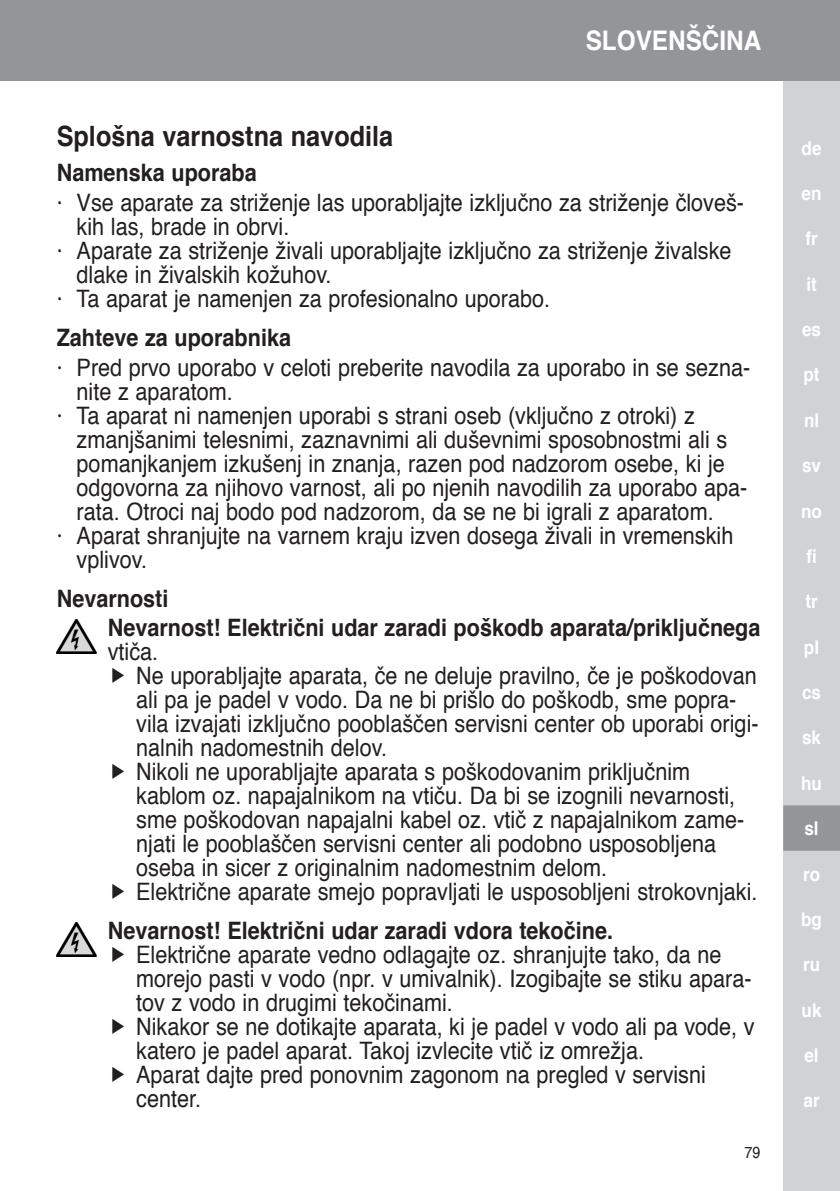
<style>
.page{position:relative;width:840px;height:1191px;background:#fff}
.page>*{position:absolute;margin:0;border:0;box-sizing:border-box;transform-origin:0 0}
.t1{font:700 28px "Helvetica";color:#231f20;scale:.9 1}
.t2{font:700 27px "Helvetica";color:#fff;scale:.9 1}
.t3{font:24px/24px "Helvetica";color:#231f20;scale:.9 1}
.t4{font:700 24px/29.6px "Helvetica";color:#231f20;scale:.9 1}
.t5{font:700 19px "Helvetica";color:#fff;scale:.9 1}
.t6{font:16px "Helvetica";color:#231f20;scale:.9 1}
</style>
<div class="page">
<div style="left:782px;top:0;width:57px;height:1191px;background:#d1d2d4"></div>
<div style="left:0;top:0;width:839px;height:80px;background:#939598"></div>
<div style="left:782px;top:805px;width:57px;height:45px;background:#939598"></div>
<img style="left:57px;top:619px;width:39px;height:34px">
<img style="left:57px;top:922px;width:39px;height:34px">
<p class="t2" style="left:585px;top:19px;width:197px">SLOVENŠČINA</p>
<p class="t1" style="left:57px;top:113px;width:375px">Splošna varnostna navodila</p>
<p class="t4" style="left:57px;top:158px;width:224px">Namenska uporaba</p>
<p class="t3" style="left:57px;top:191px;width:764px">· Vse aparate za striženje las uporabljajte izključno za striženje človeš-</p>
<p class="t3" style="left:77px;top:215px;width:238px">kih las, brade in obrvi.</p>
<p class="t3" style="left:57px;top:239px;width:750px">· Aparate za striženje živali uporabljajte izključno za striženje živalske</p>
<p class="t3" style="left:77px;top:263px;width:284px">dlake in živalskih kožuhov.</p>
<p class="t3" style="left:57px;top:287px;width:549px">· Ta aparat je namenjen za profesionalno uporabo.</p>
<p class="t4" style="left:57px;top:323px;width:262px">Zahteve za uporabnika</p>
<p class="t3" style="left:57px;top:356px;width:771px">· Pred prvo uporabo v celoti preberite navodila za uporabo in se sezna-</p>
<p class="t3" style="left:77px;top:380px;width:175px">nite z aparatom.</p>
<p class="t3" style="left:57px;top:404px;width:710px">· Ta aparat ni namenjen uporabi s strani oseb (vključno z otroki) z</p>
<p class="t3" style="left:77px;top:428px;width:724px">zmanjšanimi telesnimi, zaznavnimi ali duševnimi sposobnostmi ali s</p>
<p class="t3" style="left:77px;top:452px;width:721px">pomanjkanjem izkušenj in znanja, razen pod nadzorom osebe, ki je</p>
<p class="t3" style="left:77px;top:476px;width:746px">odgovorna za njihovo varnost, ali po njenih navodilih za uporabo apa-</p>
<p class="t3" style="left:77px;top:500px;width:709px">rata. Otroci naj bodo pod nadzorom, da se ne bi igrali z aparatom.</p>
<p class="t3" style="left:57px;top:524px;width:752px">· Aparat shranjujte na varnem kraju izven dosega živali in vremenskih</p>
<p class="t3" style="left:77px;top:548px;width:80px">vplivov.</p>
<p class="t4" style="left:108px;top:583px;width:726px;text-indent:-51px">Nevarnosti<br>Nevarnost! Električni udar zaradi poškodb aparata/priključnega</p>
<p class="t3" style="left:136px;top:640px;width:692px;text-indent:-28px">vtiča.<br>Ne uporabljajte aparata, če ne deluje pravilno, če je poškodovan ali pa je padel v vodo. Da ne bi prišlo do poškodb, sme popra&shy;vila izvajati izključno pooblaščen servisni center ob uporabi origi&shy;nalnih nadomestnih delov.<br>Nikoli ne uporabljajte aparata s poškodovanim priključnim kablom oz. napajalnikom na vtiču. Da bi se izognili nevarnosti, sme poškodovan napajalni kabel oz. vtič z napajalnikom zame&shy;njati le pooblaščen servisni center ali podobno usposobljena oseba in sicer z originalnim nadomestnim delom.<br>Električne aparate smejo popravljati le usposobljeni strokovnjaki.</p>
<p class="t4" style="left:108px;top:916px;width:562px">Nevarnost! Električni udar zaradi vdora tekočine.</p>
<p class="t3" style="left:136px;top:943px;width:688px">Električne aparate vedno odlagajte oz. shranjujte tako, da ne morejo pasti v vodo (npr. v umivalnik). Izogibajte se stiku apara&shy;tov z vodo in drugimi tekočinami.<br>Nikakor se ne dotikajte aparata, ki je padel v vodo ali pa vode, v katero je padel aparat. Takoj izvlecite vtič iz omrežja.<br>Aparat dajte pred ponovnim zagonom na pregled v servisni center.</p>
<p class="t6" style="left:744px;top:1139px;width:19px">79</p>
<p class="t5" style="left:801px;top:133px;width:24px">de</p>
<p class="t5" style="left:801px;top:178px;width:24px">en</p>
<p class="t5" style="left:805px;top:223px;width:15px">fr</p>
<p class="t5" style="left:805px;top:269px;width:13px">it</p>
<p class="t5" style="left:801px;top:314px;width:23px">es</p>
<p class="t5" style="left:803px;top:359px;width:19px">pt</p>
<p class="t5" style="left:803px;top:405px;width:18px">nl</p>
<p class="t5" style="left:801px;top:450px;width:23px">sv</p>
<p class="t5" style="left:800px;top:495px;width:25px">no</p>
<p class="t5" style="left:805px;top:541px;width:13px">fi</p>
<p class="t5" style="left:805px;top:586px;width:15px">tr</p>
<p class="t5" style="left:803px;top:631px;width:18px">pl</p>
<p class="t5" style="left:801px;top:677px;width:23px">cs</p>
<p class="t5" style="left:801px;top:722px;width:23px">sk</p>
<p class="t5" style="left:800px;top:767px;width:25px">hu</p>
<p class="t5" style="left:804px;top:813px;width:17px">sl</p>
<p class="t5" style="left:802px;top:858px;width:20px">ro</p>
<p class="t5" style="left:800px;top:904px;width:25px">bg</p>
<p class="t5" style="left:802px;top:949px;width:20px">ru</p>
<p class="t5" style="left:801px;top:994px;width:24px">uk</p>
<p class="t5" style="left:804px;top:1040px;width:17px">el</p>
<p class="t5" style="left:803px;top:1085px;width:19px">ar</p>
</div>
